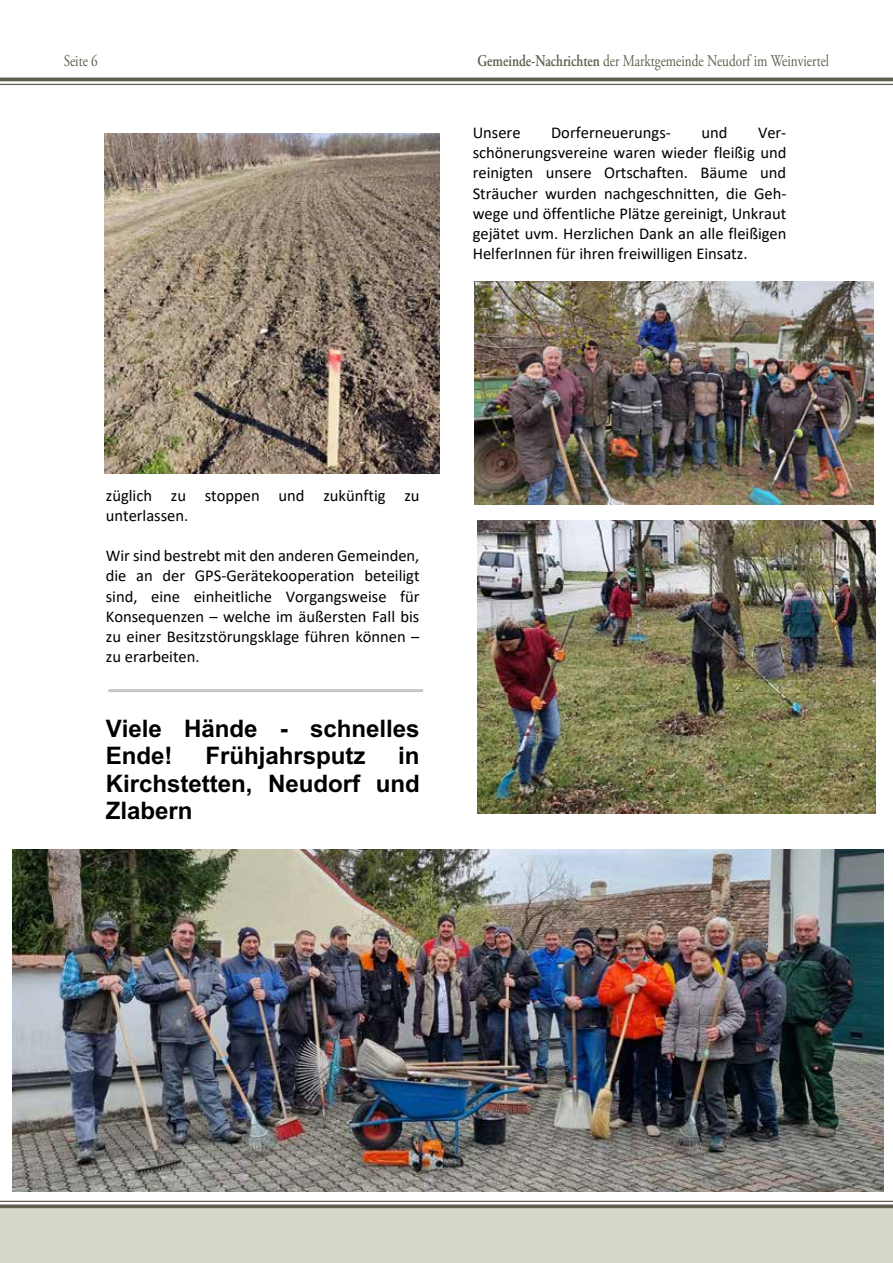
<style>
.page{position:relative;width:893px;height:1263px;background:#fff}
.page>*{position:absolute;margin:0;border:0;box-sizing:border-box;transform-origin:0 0}
.t1{font:700 24.15px/27.6px "Arial";letter-spacing:-.005em;color:#000}
.t2{font:16.5px/20.1px "Calibri";color:#000;text-align:justify}
.t3{font:16.5px "Adobe Garamond Pro";color:#605f4d;scale:.8 1}
.s1{font-weight:600}
</style>
<div class="page">
<hr style="left:0;top:78px;width:893px;height:3px;background:#605f4d">
<hr style="left:0;top:84px;width:893px;height:1px;background:#605f4d">
<div style="left:0;top:1208px;width:893px;height:55px;background:#d7d6ca"></div>
<svg style="left:0;top:1204px;width:893px;height:4px;background:#737262"></svg>
<hr style="left:0;top:1201px;width:893px;height:1px;background:#605f4d">
<img style="left:12px;top:850px;width:871px;height:342px">
<img style="left:105px;top:133px;width:334px;height:340px">
<img style="left:474px;top:281px;width:400px;height:223px">
<img style="left:477px;top:521px;width:398px;height:293px">
<hr style="left:108px;top:689px;width:315px;height:3px;background:#c6c6c6">
<p class="t3" style="left:64px;top:50px;width:44px">Seite 6</p>
<p class="t3" style="left:477px;top:50px;width:441px"><span class="s1">Gemeinde-Nachrichten</span> der Marktgemeinde Neudorf im Weinviertel</p>
<p class="t2" style="left:473px;top:122px;width:49px">Unsere</p>
<p class="t2" style="left:551px;top:122px;width:121px">Dorferneuerungs-</p>
<p class="t2" style="left:701px;top:122px;width:28px">und</p>
<p class="t2" style="left:473px;top:122px;width:315px;text-indent:285px">Ver&shy;schönerungsvereine waren wieder fleißig und reinigten unsere Ortschaften. Bäume und Sträucher wurden nachgeschnitten, die Geh&shy;wege und öffentliche Plätze gereinigt, Unkraut gejätet uvm. Herzlichen Dank an alle fleißigen HelferInnen für ihren freiwilligen Einsatz.</p>
<p class="t2" style="left:106px;top:485px;width:315px">züglich zu stoppen und zukünftig zu unterlassen.</p>
<p class="t2" style="left:106px;top:545px;width:315px">Wir sind bestrebt mit den anderen Gemeinden, die an der GPS-Gerätekooperation beteiligt sind, eine einheitliche Vorgangsweise für Konsequenzen – welche im äußersten Fall bis zu einer Besitzstörungsklage führen können – zu erarbeiten.</p>
<h1 class="t1" style="left:106px;top:714px;width:315px">Viele Hände - schnelles<br>Ende!</h1>
<h1 class="t1" style="left:205px;top:742px;width:162px">Frühjahrsputz</h1>
<h1 class="t1" style="left:106px;top:742px;width:315px;text-align:justify;text-indent:292px">in Kirchstetten, Neudorf und Zlabern</h1>
</div>
